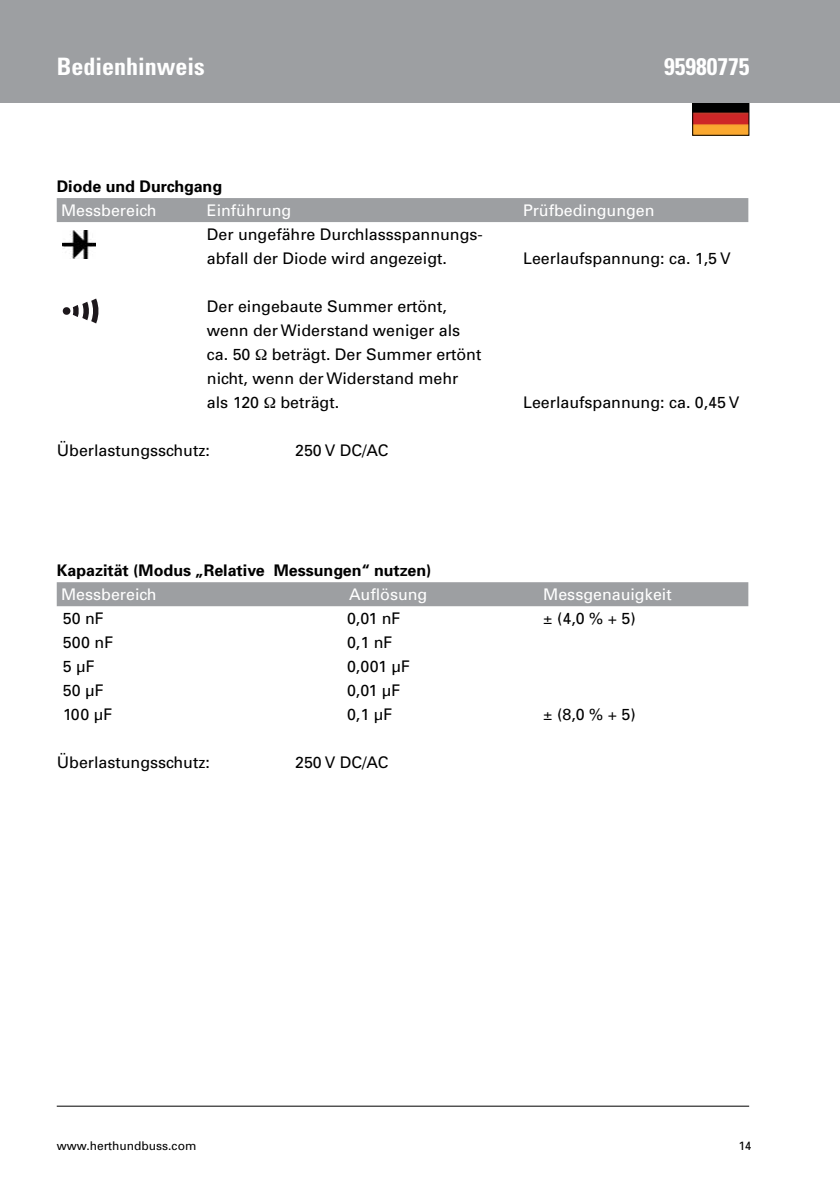
<style>
.page{position:relative;width:840px;height:1191px;background:#fff}
.page>*{position:absolute;margin:0;border:0;box-sizing:border-box;transform-origin:0 0}
.t1{font:700 condensed 24px "Univers";color:#fff}
.t2{font:16px/24px "Univers";color:#000}
.t3{font:16px "Univers";color:#fff}
.t4{font:700 16px "Univers";color:#000}
.t5{font:12px "Univers";color:#000}
</style>
<div class="page">
<img style="left:694px;top:103px;width:52px;height:30px">
<div style="left:692px;top:101px;width:56px;height:34px;border:1px solid #000"></div>
<div style="left:0;top:0;width:839px;height:102px;background:#9d9fa2"></div>
<hr style="left:57px;top:1105px;width:691px;height:1px;background:#000">
<div style="left:57px;top:582px;width:691px;height:24px;background:#9d9fa2"></div>
<div style="left:57px;top:198px;width:691px;height:24px;background:#9d9fa2"></div>
<img style="left:63px;top:231px;width:32px;height:27px">
<svg style="left:63px;top:298px;width:35px;height:25px"></svg>
<h1 class="t1" style="left:57px;top:52px;width:150px">Bedienhinweis</h1>
<h1 class="t1" style="left:663px;top:52px;width:87px">95980775</h1>
<p class="t4" style="left:57px;top:176px;width:167px">Diode und Durchgang</p>
<p class="t3" style="left:61px;top:200px;width:97px">Messbereich</p>
<p class="t3" style="left:207px;top:200px;width:86px">Einführung</p>
<p class="t3" style="left:523px;top:200px;width:133px">Prüfbedingungen</p>
<p class="t2" style="left:207px;top:222px;width:277px">Der ungefähre Durchlassspannungs&shy;abfall der Diode wird angezeigt.</p>
<p class="t2" style="left:523px;top:246px;width:209px">Leerlaufspannung: ca. 1,5 V</p>
<p class="t2" style="left:207px;top:294px;width:254px">Der eingebaute Summer ertönt, wenn der Widerstand weniger als ca. 50</p>
<p class="t2" style="left:207px;top:342px;width:276px;text-indent:65px">beträgt. Der Summer ertönt nicht, wenn der Widerstand mehr als 120</p>
<p class="t2" style="left:280px;top:390px;width:60px">beträgt.</p>
<p class="t2" style="left:523px;top:390px;width:218px">Leerlaufspannung: ca. 0,45 V</p>
<p class="t2" style="left:57px;top:438px;width:154px">Überlastungsschutz:</p>
<p class="t2" style="left:295px;top:438px;width:95px">250 V DC/AC</p>
<p class="t4" style="left:57px;top:560px;width:376px">Kapazität (Modus „Relative Messungen“ nutzen)</p>
<p class="t3" style="left:61px;top:584px;width:97px">Messbereich</p>
<p class="t3" style="left:349px;top:584px;width:80px">Auflösung</p>
<p class="t3" style="left:543px;top:584px;width:130px">Messgenauigkeit</p>
<p class="t2" style="left:63px;top:606px;width:42px">50 nF</p>
<p class="t2" style="left:347px;top:606px;width:55px">0,01 nF</p>
<p class="t2" style="left:543px;top:606px;width:94px">± (4,0 % + 5)</p>
<p class="t2" style="left:63px;top:630px;width:52px">500 nF</p>
<p class="t2" style="left:347px;top:630px;width:47px">0,1 nF</p>
<p class="t2" style="left:63px;top:654px;width:34px">5 µF</p>
<p class="t2" style="left:347px;top:654px;width:64px">0,001 µF</p>
<p class="t2" style="left:63px;top:678px;width:42px">50 µF</p>
<p class="t2" style="left:347px;top:678px;width:55px">0,01 µF</p>
<p class="t2" style="left:63px;top:702px;width:51px">100 µF</p>
<p class="t2" style="left:347px;top:702px;width:47px">0,1 µF</p>
<p class="t2" style="left:543px;top:702px;width:94px">± (8,0 % + 5)</p>
<p class="t2" style="left:57px;top:750px;width:154px">Überlastungsschutz:</p>
<p class="t2" style="left:295px;top:750px;width:95px">250 V DC/AC</p>
<p class="t5" style="left:57px;top:1137px;width:141px">www.herthundbuss.com</p>
<p class="t5" style="left:738px;top:1137px;width:14px">14</p>
</div>
